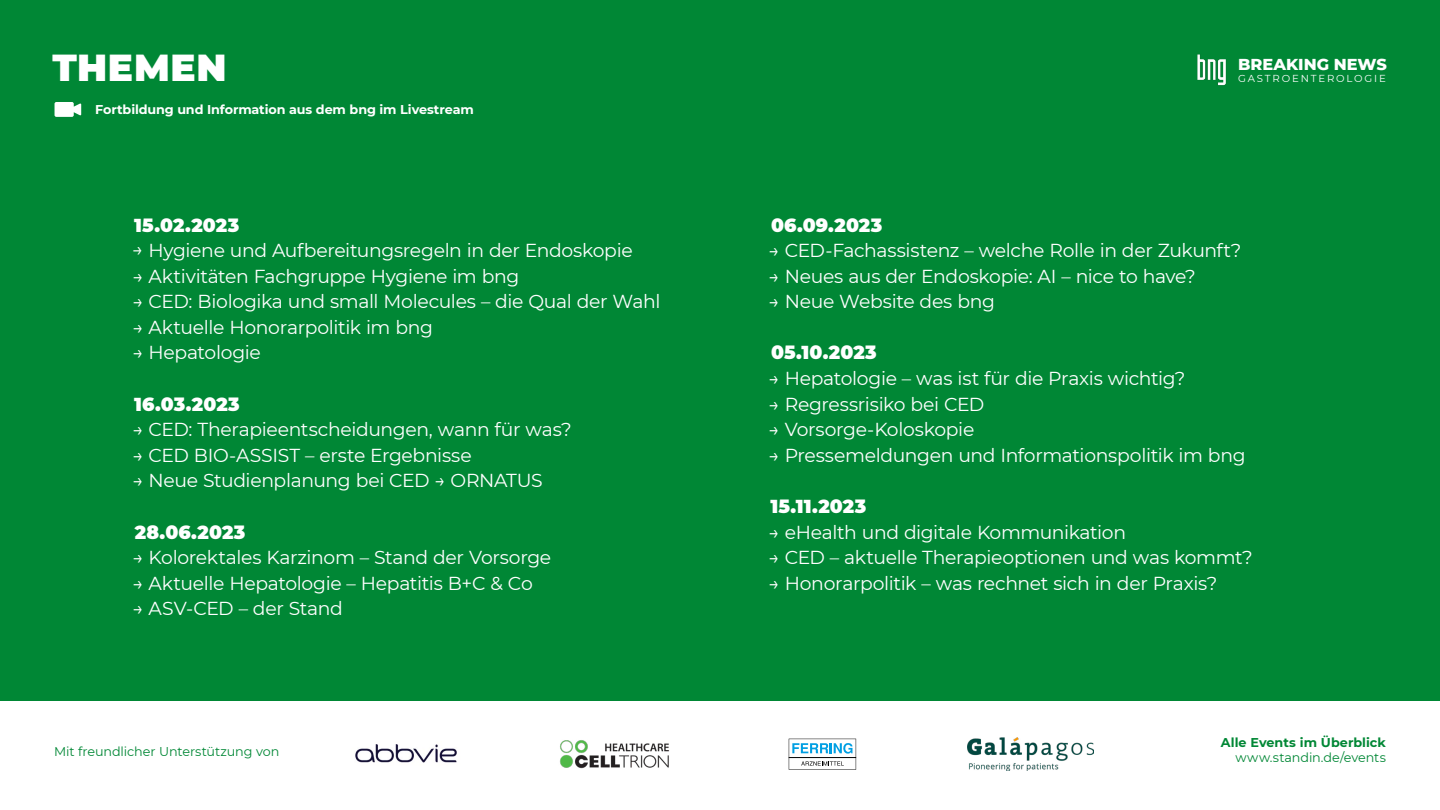
<style>
.page{position:relative;width:1440px;height:810px;background:#fff}
.page>*{position:absolute;margin:0;border:0;box-sizing:border-box;transform-origin:0 0}
.t1{font:900 37.5px "Montserrat";letter-spacing:.02em;color:#fff}
.t2{font:18.75px "Montserrat";letter-spacing:-.02em;color:#fff}
.t3{font:900 18.75px "Montserrat";letter-spacing:.005em;color:#fff}
.t4{font:800 16.12px "Montserrat";color:#fff}
.t5{font:12.75px "Montserrat";letter-spacing:-.005em;color:#008735}
.t6{font:700 12.75px "Montserrat";letter-spacing:-.01em;color:#fff}
.t7{font:700 12.75px "Montserrat";color:#008735}
.t8{font:10.12px "Montserrat";letter-spacing:.18em;color:#fff}
</style>
<div class="page">
<div style="left:0;top:0;width:1440px;height:700px;background:#008735"></div>
<img style="left:1197px;top:54px;width:29px;height:32px">
<svg style="left:55px;top:102px;width:26px;height:15px"></svg>
<img style="left:355px;top:744px;width:102px;height:19px">
<img style="left:560px;top:740px;width:109px;height:29px">
<svg style="left:789px;top:739px;width:67px;height:31px"></svg>
<img style="left:968px;top:738px;width:126px;height:33px">
<h1 class="t1" style="left:52px;top:40px;width:176px">THEMEN</h1>
<p class="t6" style="left:95px;top:101px;width:380px">Fortbildung und Information aus dem bng im Livestream</p>
<p class="t3" style="left:134px;top:211px;width:106px">15.02.2023</p>
<p class="t2" style="left:132px;top:238px;width:502px">→ Hygiene und Aufbereitungsregeln in der Endoskopie</p>
<p class="t2" style="left:132px;top:263px;width:388px">→ Aktivitäten Fachgruppe Hygiene im bng</p>
<p class="t2" style="left:132px;top:289px;width:529px">→ CED: Biologika und small Molecules – die Qual der Wahl</p>
<p class="t2" style="left:132px;top:314px;width:302px">→ Aktuelle Honorarpolitik im bng</p>
<p class="t2" style="left:132px;top:340px;width:130px">→ Hepatologie</p>
<p class="t3" style="left:134px;top:390px;width:107px">16.03.2023</p>
<p class="t2" style="left:132px;top:417px;width:441px">→ CED: Therapieentscheidungen, wann für was?</p>
<p class="t2" style="left:132px;top:442px;width:341px">→ CED BIO-ASSIST – erste Ergebnisse</p>
<p class="t2" style="left:132px;top:468px;width:412px">→ Neue Studienplanung bei CED → ORNATUS</p>
<p class="t3" style="left:135px;top:518px;width:112px">28.06.2023</p>
<p class="t2" style="left:132px;top:545px;width:420px">→ Kolorektales Karzinom – Stand der Vorsorge</p>
<p class="t2" style="left:132px;top:570px;width:402px">→ Aktuelle Hepatologie – Hepatitis B+C &amp; Co</p>
<p class="t2" style="left:132px;top:596px;width:212px">→ ASV-CED – der Stand</p>
<p class="t5" style="left:54px;top:743px;width:227px">Mit freundlicher Unterstützung von</p>
<p class="t4" style="left:1238px;top:53px;width:150px">BREAKING NEWS</p>
<p class="t8" style="left:1238px;top:71px;width:149px">GASTROENTEROLOGIE</p>
<p class="t3" style="left:771px;top:211px;width:113px">06.09.2023</p>
<p class="t2" style="left:769px;top:238px;width:474px">→ CED-Fachassistenz – welche Rolle in der Zukunft?</p>
<p class="t2" style="left:769px;top:263px;width:429px">→ Neues aus der Endoskopie: AI – nice to have?</p>
<p class="t2" style="left:769px;top:289px;width:228px">→ Neue Website des bng</p>
<p class="t3" style="left:771px;top:339px;width:107px">05.10.2023</p>
<p class="t2" style="left:769px;top:365px;width:418px">→ Hepatologie – was ist für die Praxis wichtig?</p>
<p class="t2" style="left:769px;top:391px;width:217px">→ Regressrisiko bei CED</p>
<p class="t2" style="left:769px;top:417px;width:207px">→ Vorsorge-Koloskopie</p>
<p class="t2" style="left:769px;top:442px;width:479px">→ Pressemeldungen und Informationspolitik im bng</p>
<p class="t3" style="left:770px;top:492px;width:97px">15.11.2023</p>
<p class="t2" style="left:769px;top:519px;width:359px">→ eHealth und digitale Kommunikation</p>
<p class="t2" style="left:769px;top:545px;width:486px">→ CED – aktuelle Therapieoptionen und was kommt?</p>
<p class="t2" style="left:769px;top:570px;width:450px">→ Honorarpolitik – was rechnet sich in der Praxis?</p>
<p class="t7" style="left:1221px;top:734px;width:167px">Alle Events im Überblick</p>
<p class="t5" style="left:1235px;top:749px;width:152px">www.standin.de/events</p>
</div>
